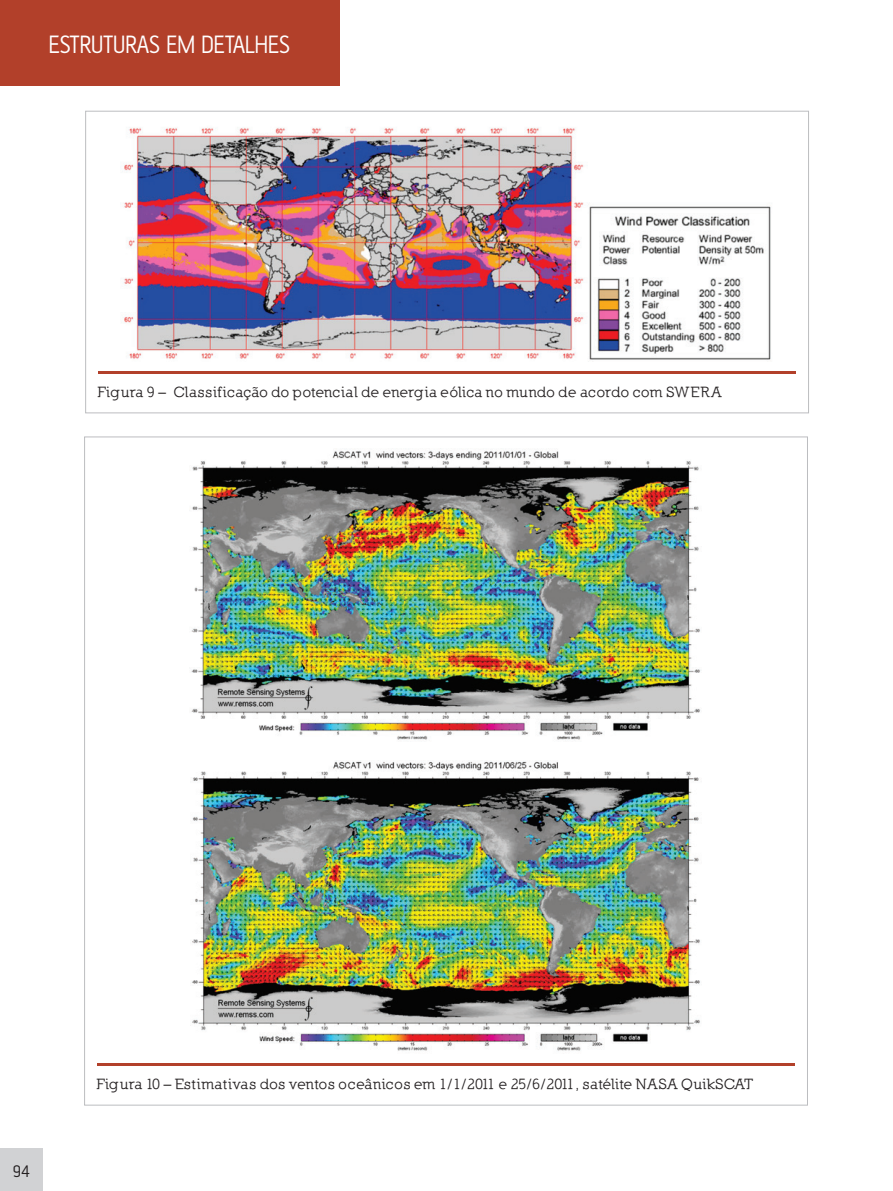
<style>
.page{position:relative;width:893px;height:1191px;background:#fff}
.page>*{position:absolute;margin:0;border:0;box-sizing:border-box;transform-origin:0 0}
.t1{font:27px "AF Battersea";color:#fff;scale:.95 1}
.t2{font:18px "AF Battersea";color:#231f20}
.t3{font:700 15px "Nilland";letter-spacing:.035em;color:#231f20}
</style>
<div class="page">
<div style="left:0;top:1148px;width:43px;height:43px;background:#d1d2d4"></div>
<div style="left:0;top:0;width:340px;height:85px;background:#b2402a"></div>
<svg style="left:98px;top:372px;width:698px;height:2px"></svg>
<img style="left:123px;top:127px;width:648px;height:233px">
<svg style="left:97px;top:1064px;width:698px;height:2px"></svg>
<img style="left:191px;top:448px;width:510px;height:292px">
<img style="left:191px;top:761px;width:509px;height:290px">
<h1 class="t1" style="left:49px;top:30px;width:255px">ESTRUTURAS EM DETALHES</h1>
<p class="t3" style="left:98px;top:383px;width:625px">Figura 9 – Classificação do potencial de energia eólica no mundo de acordo com SWERA</p>
<p class="t2" style="left:13px;top:1161px;width:19px">94</p>
<p class="t3" style="left:97px;top:1075px;width:658px">Figura 10 – Estimativas dos ventos oceânicos em 1/1/2011 e 25/6/2011, satélite NASA QuikSCAT</p>
</div>
